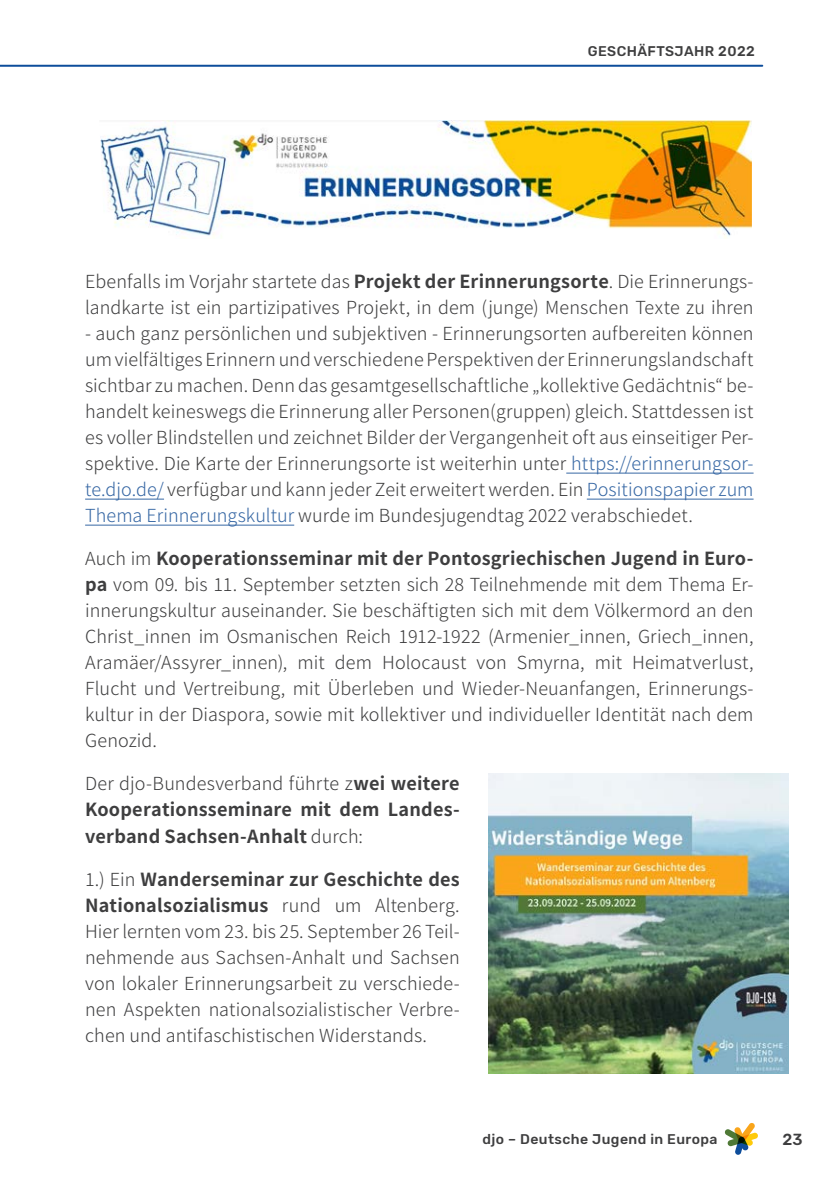
<style>
.page{position:relative;width:840px;height:1191px;background:#fff}
.page>*{position:absolute;margin:0;border:0;box-sizing:border-box;transform-origin:0 0}
.Fließtext_Noto_Sans{font:300 18px/26px "Noto Sans JP";letter-spacing:.005em;color:#3e3e3f;text-align:justify}
.Fließtext_Noto_Sans-2{font:700 18px/26px "Noto Sans JP";letter-spacing:.01em;color:#3e3e3f;text-align:justify}
.t1{font:500 16px "Rubik";color:#3e3e3f}
.t2{font:500 14px "Rubik";letter-spacing:.03em;color:#3e3e3f}
.s1{font-weight:700}
.s2{color:#3667a4}
.s3{font-weight:300}
</style>
<div class="page">
<hr style="left:0;top:65px;width:761px;height:2px;background:#0d4d9b">
<svg style="left:724px;top:1123px;width:33px;height:31px"></svg>
<hr style="left:566px;top:472px;width:187px;height:1px;background:#3667a4">
<hr style="left:85px;top:498px;width:79px;height:1px;background:#3667a4">
<hr style="left:586px;top:498px;width:167px;height:1px;background:#3667a4">
<hr style="left:85px;top:524px;width:209px;height:1px;background:#3667a4">
<img style="left:100px;top:120px;width:651px;height:119px">
<img style="left:488px;top:773px;width:300px;height:300px">
<p class="t2" style="left:587px;top:43px;width:168px">GESCHÄFTSJAHR 2022</p>
<p class="Fließtext_Noto_Sans" style="left:85px;top:269px;width:669px">Ebenfalls im Vorjahr startete das <span class="s1">Projekt der Erinnerungsorte</span>. Die Erinnerungs&shy;landkarte ist ein partizipatives Projekt, in dem (junge) Menschen Texte zu ihren</p>
<p class="Fließtext_Noto_Sans" style="left:85px;top:321px;width:669px">- auch ganz persönlichen und subjektiven - Erinnerungsorten aufbereiten können um vielfältiges Erinnern und verschiedene Perspektiven der Erinnerungslandschaft sichtbar zu machen. Denn das gesamtgesellschaftliche „kollektive Gedächtnis“ be&shy;handelt keineswegs die Erinnerung aller Personen(gruppen) gleich. Stattdessen ist es voller Blindstellen und zeichnet Bilder der Vergangenheit oft aus einseitiger Per&shy;spektive. Die Karte der Erinnerungsorte ist weiterhin unter <span class="s2">https://erinnerungsor&shy;te.djo.de/</span> verfügbar und kann jeder Zeit erweitert werden. Ein <span class="s2">Positionspapier zum Thema Erinnerungskultur</span> wurde im Bundesjugendtag 2022 verabschiedet.</p>
<p class="Fließtext_Noto_Sans" style="left:85px;top:546px;width:669px">Auch im <span class="s1">Kooperationsseminar mit der Pontosgriechischen Jugend in Euro&shy;pa</span> vom 09. bis 11. September setzten sich 28 Teilnehmende mit dem Thema Er&shy;innerungskultur auseinander. Sie beschäftigten sich mit dem Völkermord an den Christ_innen im Osmanischen Reich 1912-1922 (Armenier_innen, Griech_innen, Aramäer/Assyrer_innen), mit dem Holocaust von Smyrna, mit Heimatverlust, Flucht und Vertreibung, mit Überleben und Wieder-Neuanfangen, Erinnerungs&shy;kultur in der Diaspora, sowie mit kollektiver und individueller Identität nach dem Genozid.</p>
<p class="Fließtext_Noto_Sans-2" style="left:85px;top:771px;width:376px"><span class="s3">Der djo-Bundesverband führte z</span>wei weitere Kooperationsseminare mit dem Landes&shy;verband Sachsen-Anhalt <span class="s3">durch:</span></p>
<p class="Fließtext_Noto_Sans" style="left:85px;top:866px;width:376px">1.) Ein <span class="s1">Wanderseminar zur Geschichte des Nationalsozialismus</span> rund um Altenberg.<br>Hier lernten vom 23. bis 25. September 26 Teil&shy;nehmende aus Sachsen-Anhalt und Sachsen von lokaler Erinnerungsarbeit zu verschiede&shy;nen Aspekten nationalsozialistischer Verbre&shy;chen und antifaschistischen Widerstands.</p>
<p class="t2" style="left:482px;top:1130px;width:236px">djo – Deutsche Jugend in Europa</p>
<p class="t1" style="left:782px;top:1130px;width:22px">23</p>
</div>
